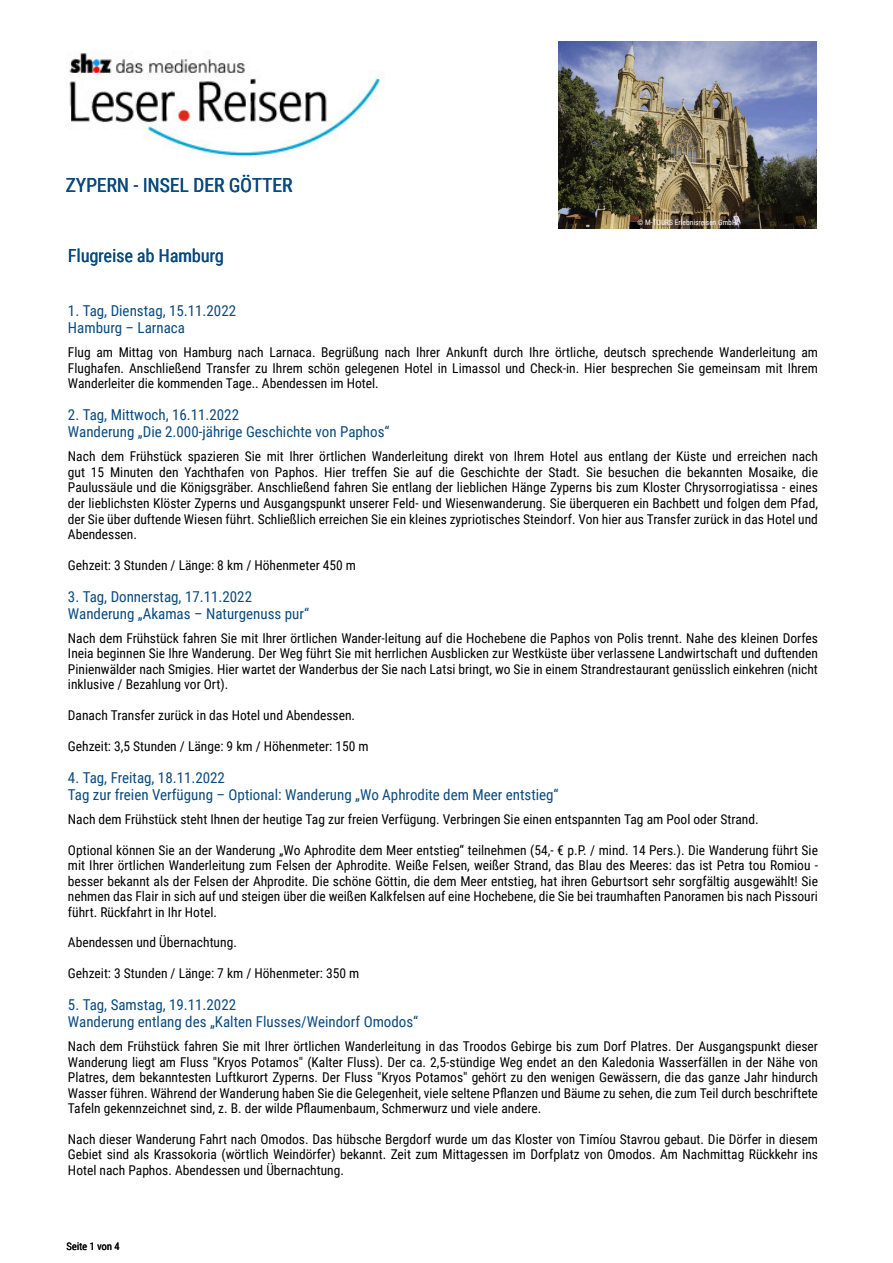
<style>
.page{position:relative;width:893px;height:1263px;background:#fff}
.page>*{position:absolute;margin:0;border:0;box-sizing:border-box;transform-origin:0 0}
.t1{font:19.5px "Roboto Condensed";color:#0a4a7e}
.t2{font:18px "Roboto Condensed";color:#0a4a7e}
.t3{font:15px/17.2px "Roboto Condensed";color:#0a4a7e}
.t4{font:13.5px/15.6px "Roboto Condensed";color:#000;text-align:justify}
.t5{font:10.5px "Roboto Condensed";color:#000}
.t6{font:7.5px "Roboto Condensed";color:#fff}
</style>
<div class="page">
<img style="left:69px;top:51px;width:316px;height:108px">
<img style="left:558px;top:41px;width:258px;height:188px">
<h1 class="t1" style="left:66px;top:176px;width:228px">ZYPERN - INSEL DER GÖTTER</h1>
<p class="t6" style="left:638px;top:219px;width:101px">© M-TOURS Erlebnisreisen GmbH</p>
<h2 class="t2" style="left:68px;top:247px;width:157px">Flugreise ab Hamburg</h2>
<p class="t3" style="left:68px;top:303px;width:170px">1. Tag, Dienstag, 15.11.2022<br>Hamburg – Larnaca</p>
<p class="t4" style="left:68px;top:345px;width:751px">Flug am Mittag von Hamburg nach Larnaca. Begrüßung nach Ihrer Ankunft durch Ihre örtliche, deutsch sprechende Wanderleitung am Flughafen. Anschließend Transfer zu Ihrem schön gelegenen Hotel in Limassol und Check-in. Hier besprechen Sie gemeinsam mit Ihrem Wanderleiter die kommenden Tage.. Abendessen im Hotel.</p>
<p class="t3" style="left:68px;top:407px;width:323px">2. Tag, Mittwoch, 16.11.2022<br>Wanderung „Die 2.000-jährige Geschichte von Paphos“</p>
<p class="t4" style="left:68px;top:450px;width:751px">Nach dem Frühstück spazieren Sie mit Ihrer örtlichen Wanderleitung direkt von Ihrem Hotel aus entlang der Küste und erreichen nach gut 15 Minuten den Yachthafen von Paphos. Hier treffen Sie auf die Geschichte der Stadt. Sie besuchen die bekannten Mosaike, die Paulussäule und die Königsgräber. Anschließend fahren Sie entlang der lieblichen Hänge Zyperns bis zum Kloster Chrysorrogiatissa - eines der lieblichsten Klöster Zyperns und Ausgangspunkt unserer Feld- und Wiesenwanderung. Sie überqueren ein Bachbett und folgen dem Pfad, der Sie über duftende Wiesen führt. Schließlich erreichen Sie ein kleines zypriotisches Steindorf. Von hier aus Transfer zurück in das Hotel und Abendessen.</p>
<p class="t4" style="left:68px;top:558px;width:290px">Gehzeit: 3 Stunden / Länge: 8 km / Höhenmeter 450 m</p>
<p class="t3" style="left:68px;top:589px;width:243px">3. Tag, Donnerstag, 17.11.2022<br>Wanderung „Akamas – Naturgenuss pur“</p>
<p class="t4" style="left:68px;top:631px;width:752px">Nach dem Frühstück fahren Sie mit Ihrer örtlichen Wander-leitung auf die Hochebene die Paphos von Polis trennt. Nahe des kleinen Dorfes Ineia beginnen Sie Ihre Wanderung. Der Weg führt Sie mit herrlichen Ausblicken zur Westküste über verlassene Landwirtschaft und duftenden Pinienwälder nach Smigies. Hier wartet der Wanderbus der Sie nach Latsi bringt, wo Sie in einem Strandrestaurant genüsslich einkehren (nicht inklusive / Bezahlung vor Ort).</p>
<p class="t4" style="left:68px;top:708px;width:289px">Danach Transfer zurück in das Hotel und Abendessen.</p>
<p class="t4" style="left:68px;top:739px;width:302px">Gehzeit: 3,5 Stunden / Länge: 9 km / Höhenmeter: 150 m</p>
<p class="t3" style="left:68px;top:770px;width:492px">4. Tag, Freitag, 18.11.2022<br>Tag zur freien Verfügung – Optional: Wanderung „Wo Aphrodite dem Meer entstieg“</p>
<p class="t4" style="left:68px;top:812px;width:692px">Nach dem Frühstück steht Ihnen der heutige Tag zur freien Verfügung. Verbringen Sie einen entspannten Tag am Pool oder Strand.</p>
<p class="t4" style="left:68px;top:843px;width:751px">Optional können Sie an der Wanderung „Wo Aphrodite dem Meer entstieg“ teilnehmen (54,- € p.P. / mind. 14 Pers.). Die Wanderung führt Sie mit Ihrer örtlichen Wanderleitung zum Felsen der Aphrodite. Weiße Felsen, weißer Strand, das Blau des Meeres: das ist Petra tou Romiou - besser bekannt als der Felsen der Ahprodite. Die schöne Göttin, die dem Meer entstieg, hat ihren Geburtsort sehr sorgfältig ausgewählt! Sie nehmen das Flair in sich auf und steigen über die weißen Kalkfelsen auf eine Hochebene, die Sie bei traumhaften Panoramen bis nach Pissouri führt. Rückfahrt in Ihr Hotel.</p>
<p class="t4" style="left:68px;top:936px;width:170px">Abendessen und Übernachtung.</p>
<p class="t4" style="left:68px;top:966px;width:293px">Gehzeit: 3 Stunden / Länge: 7 km / Höhenmeter: 350 m</p>
<p class="t3" style="left:68px;top:997px;width:352px">5. Tag, Samstag, 19.11.2022<br>Wanderung entlang des „Kalten Flusses/Weindorf Omodos“</p>
<p class="t4" style="left:68px;top:1039px;width:751px">Nach dem Frühstück fahren Sie mit Ihrer örtlichen Wanderleitung in das Troodos Gebirge bis zum Dorf Platres. Der Ausgangspunkt dieser Wanderung liegt am Fluss "Kryos Potamos" (Kalter Fluss). Der ca. 2,5-stündige Weg endet an den Kaledonia Wasserfällen in der Nähe von Platres, dem bekanntesten Luftkurort Zyperns. Der Fluss "Kryos Potamos" gehört zu den wenigen Gewässern, die das ganze Jahr hindurch Wasser führen. Während der Wanderung haben Sie die Gelegenheit, viele seltene Pflanzen und Bäume zu sehen, die zum Teil durch beschriftete Tafeln gekennzeichnet sind, z. B. der wilde Pflaumenbaum, Schmerwurz und viele andere.</p>
<p class="t4" style="left:68px;top:1132px;width:751px">Nach dieser Wanderung Fahrt nach Omodos. Das hübsche Bergdorf wurde um das Kloster von Timíou Stavrou gebaut. Die Dörfer in diesem Gebiet sind als Krassokoria (wörtlich Weindörfer) bekannt. Zeit zum Mittagessen im Dorfplatz von Omodos. Am Nachmittag Rückkehr ins Hotel nach Paphos. Abendessen und Übernachtung.</p>
<p class="t5" style="left:66px;top:1242px;width:55px">Seite 1 von 4</p>
</div>
